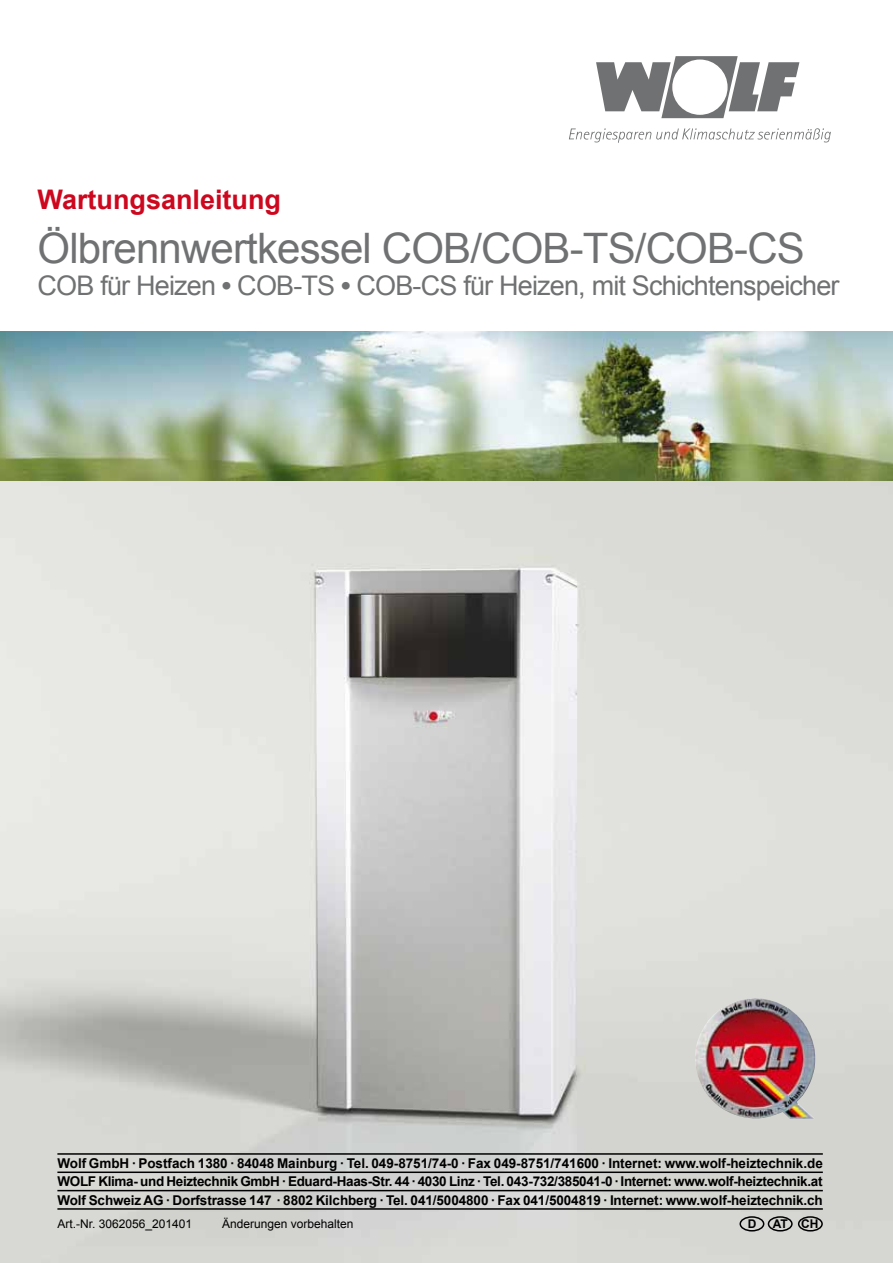
<style>
.page{position:relative;width:893px;height:1263px;background:#fff}
.page>*{position:absolute;margin:0;border:0;box-sizing:border-box;transform-origin:0 0}
.t1{font:700 45px "Rotis Sans Serif";color:#707172}
.t2{font:42px "Arial";letter-spacing:-.02em;color:#707172}
.t3{font:27px "Arial";letter-spacing:-.03em;color:#707172}
.t4{font:27px "Rotis Sans Serif";color:#707172}
.t5{font:700 27px "Arial";color:#cd071e}
.t6{font:700 13.5px/18.3px "Arial";letter-spacing:-.005em;color:#000;text-align:justify}
.t7{font:12px "Arial";color:#000}
.t8{font:700 12px "Arial";color:#000}
.s1{font-weight:700}
</style>
<div class="page">
<img style="left:0;top:480px;width:893px;height:783px">
<svg style="left:596px;top:56px;width:203px;height:62px"></svg>
<svg style="left:569px;top:128px;width:262px;height:15px"></svg>
<img style="left:0;top:331px;width:893px;height:149px">
<img style="left:695px;top:998px;width:121px;height:120px">
<div style="left:798px;top:1216px;width:25px;height:15px;border:2px solid #000;border-radius:50%"></div>
<div style="left:768px;top:1216px;width:25px;height:15px;border:2px solid #000;border-radius:50%"></div>
<div style="left:739px;top:1216px;width:25px;height:15px;border:2px solid #000;border-radius:50%"></div>
<hr style="left:57px;top:1153px;width:766px;height:2px;background:#000">
<hr style="left:57px;top:1171px;width:766px;height:2px;background:#000">
<hr style="left:57px;top:1190px;width:766px;height:1px;background:#000">
<hr style="left:57px;top:1208px;width:766px;height:2px;background:#000">
<div style="left:673px;top:60px;width:54px;height:54px;background:#fff;border-radius:50%"></div>
<div style="left:672px;top:60px;width:56px;height:55px;border:2px solid #fff;border-radius:50%"></div>
<h3 class="t5" style="left:38px;top:182px;width:245px">Wartungsanleitung</h3>
<h2 class="t2" style="left:38px;top:221px;width:769px">Ölbrennwertkessel COB/COB-TS/COB-CS</h2>
<h3 class="t3" style="left:38px;top:268px;width:803px">COB für Heizen <span class="s1">•</span> COB-TS <span class="s1">•</span> COB-CS für Heizen, mit Schichtenspeicher</h3>
<h1 class="t1" style="left:70px;top:222px;width:582px">Ölbrennwertkessel COB/COB-CS</h1>
<h3 class="t4" style="left:70px;top:282px;width:641px">COB für Heizen • COB-CS für Heizen, mit Schichtenspeicher</h3>
<p class="t6" style="left:57px;top:1154px;width:767px">Wolf GmbH · Postfach 1380 · 84048 Mainburg · Tel. 049-8751/74-0 · Fax 049-8751/741600 · Internet: www.wolf-heiztechnik.de WOLF Klima- und Heiztechnik GmbH · Eduard-Haas-Str. 44 · 4030 Linz · Tel. 043-732/385041-0 · Internet: www.wolf-heiztechnik.at Wolf Schweiz AG · Dorfstrasse 147 · 8802 Kilchberg · Tel. 041/5004800 · Fax 041/5004819 · Internet: www.wolf-heiztechnik.ch</p>
<p class="t7" style="left:57px;top:1216px;width:136px">Art.-Nr. 3062056_201401</p>
<p class="t7" style="left:222px;top:1216px;width:133px">Änderungen vorbehalten</p>
<p class="t8" style="left:748px;top:1216px;width:10px">D</p>
<p class="t8" style="left:773px;top:1216px;width:47px">AT CH</p>
</div>
